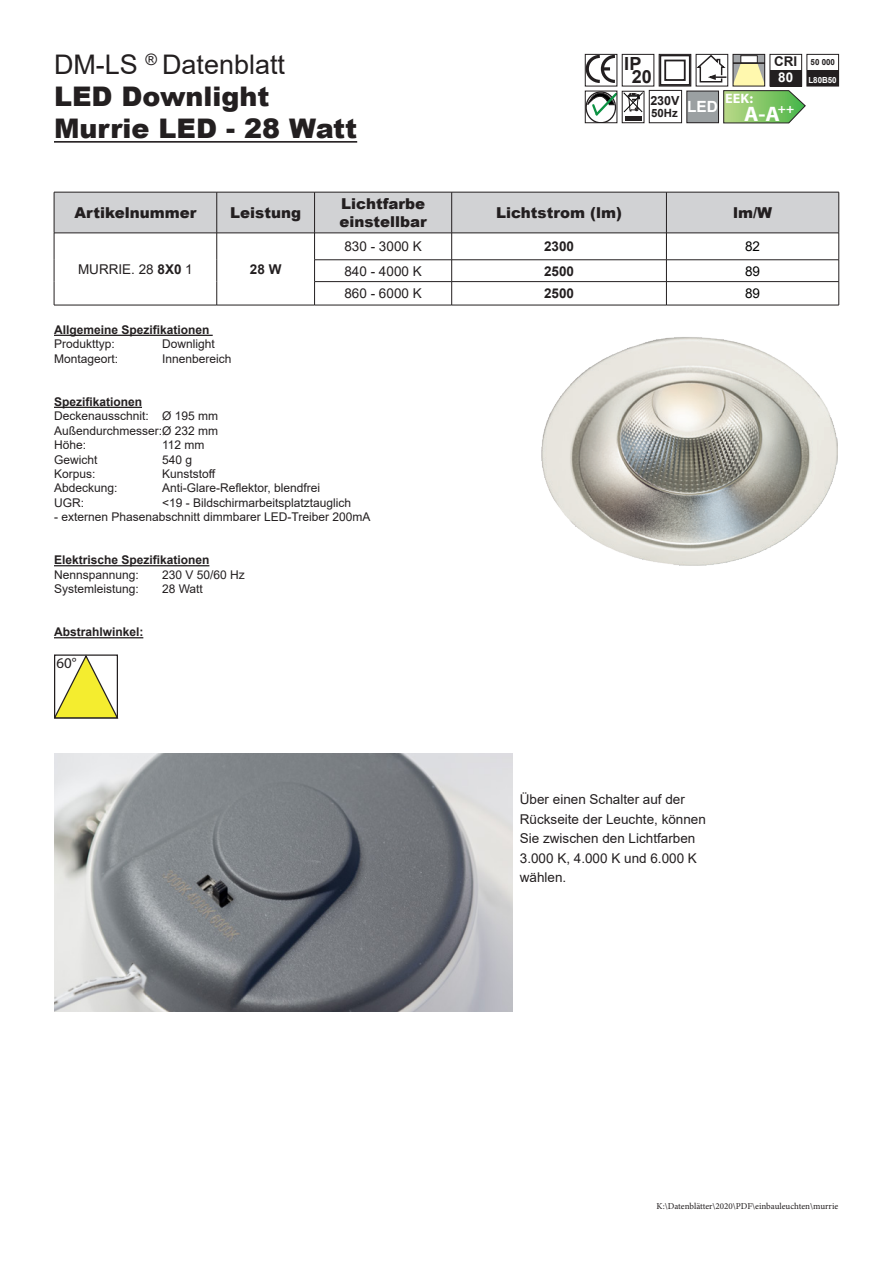
<style>
.page{position:relative;width:893px;height:1263px;background:#fff}
.page>*{position:absolute;margin:0;border:0;box-sizing:border-box;transform-origin:0 0}
.t1{font:900 27px/32.4px "Arial";color:#231f20}
.t2{font:700 18.15px/13.5px "Arial";color:#231f20;text-align:center}
.t3{font:900 15px/18px "Arial";color:#231f20}
.t4{font:14.85px "Myriad Pro";color:#231f20}
.t5{font:700 13.65px "Myriad Pro";color:#fff;scale:1.04 1}
.t6{font:13.5px/19.5px "Arial";color:#231f20}
.t7{font:700 13.5px "Arial";color:#231f20}
.t8{font:13.5px "Arial";color:#000}
.t9{font:700 13.35px "Arial";color:#231f20}
.t10{font:700 13.35px "Arial";color:#fff}
.t11{font:700 12.6px "Arial";color:#231f20}
.t12{font:12px/14.4px "Arial";color:#231f20;text-align:justify}
.t13{font:700 12px "Arial";color:#231f20}
.t14{font:700 11.4px "Arial";color:#231f20}
.t15{font:9px "Minion Pro";color:#231f20}
.t16{font:700 8.4px "Arial";color:#fff;scale:.95 1}
.t17{font:700 8.4px "Arial";color:#231f20;scale:.95 1}
.s1{font-weight:400}
.s2{font-family:"Myriad Pro";font-size:21px;color:#fff}
.s3{font-weight:700}
</style>
<div class="page">
<hr style="left:54px;top:141px;width:303px;height:2px;background:#231f20">
<hr style="left:217px;top:305px;width:98px;height:1px;background:#231f20">
<svg style="left:54px;top:192px;width:785px;height:113px"></svg>
<hr style="left:54px;top:305px;width:163px;height:1px;background:#231f20">
<hr style="left:315px;top:305px;width:137px;height:1px;background:#231f20">
<hr style="left:452px;top:305px;width:214px;height:1px;background:#231f20">
<hr style="left:666px;top:305px;width:173px;height:1px;background:#231f20">
<hr style="left:54px;top:335px;width:159px;height:1px;background:#231f20">
<hr style="left:54px;top:407px;width:88px;height:1px;background:#231f20">
<hr style="left:54px;top:565px;width:155px;height:1px;background:#231f20">
<hr style="left:54px;top:637px;width:89px;height:1px;background:#231f20">
<svg style="left:54px;top:654px;width:64px;height:64px"></svg>
<img style="left:542px;top:337px;width:295px;height:229px">
<img style="left:54px;top:753px;width:458px;height:258px">
<svg style="left:587px;top:56px;width:28px;height:27px"></svg>
<div style="left:585px;top:54px;width:32px;height:32px;border:1px solid #231f20"></div>
<div style="left:664px;top:60px;width:22px;height:21px;border:2px solid #231f20"></div>
<div style="left:659px;top:54px;width:32px;height:32px;border:1px solid #231f20"></div>
<div style="left:807px;top:70px;width:32px;height:16px;background:#231f20"></div>
<div style="left:806px;top:54px;width:33px;height:32px;border:1px solid #231f20"></div>
<svg style="left:586px;top:92px;width:29px;height:31px"></svg>
<div style="left:585px;top:91px;width:32px;height:32px;border:1px solid #231f20"></div>
<div style="left:625px;top:116px;width:16px;height:5px;background:#231f20"></div>
<svg style="left:587px;top:91px;width:55px;height:27px"></svg>
<div style="left:622px;top:91px;width:22px;height:32px;border:1px solid #231f20"></div>
<div style="left:649px;top:90px;width:33px;height:33px;border:1px solid #231f20"></div>
<div style="left:687px;top:91px;width:31px;height:32px;background:#9ba0a2"></div>
<div style="left:686px;top:91px;width:33px;height:32px;border:1px solid #231f20"></div>
<svg style="left:696px;top:54px;width:110px;height:69px"></svg>
<h1 class="t1" style="left:54px;top:47px;width:305px"><span class="s1">DM-LS</span> <sup>®</sup> <span class="s1">Datenblatt<br></span>LED Downlight<br>Murrie LED - 28 Watt</h1>
<h2 class="t2" style="left:624px;top:57px;width:29px">IP<br>20</h2>
<p class="t9" style="left:774px;top:52px;width:25px">CRI</p>
<p class="t10" style="left:778px;top:68px;width:16px">80</p>
<p class="t5" style="left:725px;top:91px;width:28px">EEK:</p>
<p class="t11" style="left:650px;top:91px;width:31px">230V</p>
<p class="t14" style="left:651px;top:105px;width:145px">50Hz <sup>LED</sup> <span class="s2">A-A</span><sup>++</sup></p>
<p class="t17" style="left:811px;top:56px;width:27px">50 000</p>
<p class="t16" style="left:808px;top:74px;width:31px">L80B50</p>
<p class="t3" style="left:74px;top:203px;width:123px">Artikelnummer</p>
<p class="t3" style="left:230px;top:203px;width:72px">Leistung</p>
<p class="t3" style="left:339px;top:194px;width:89px">Lichtfarbe einstellbar</p>
<p class="t3" style="left:496px;top:203px;width:127px">Lichtstrom (lm)</p>
<p class="t3" style="left:733px;top:203px;width:41px">lm/W</p>
<p class="t6" style="left:78px;top:259px;width:116px">MURRIE. 28 <span class="s3">8X0</span> 1</p>
<p class="t7" style="left:250px;top:260px;width:33px">28 W</p>
<p class="t6" style="left:344px;top:237px;width:79px">830 - 3000 K</p>
<p class="t7" style="left:544px;top:237px;width:32px">2300</p>
<p class="t8" style="left:745px;top:237px;width:17px">82</p>
<p class="t6" style="left:344px;top:261px;width:79px">840 - 4000 K</p>
<p class="t7" style="left:544px;top:261px;width:32px">2500</p>
<p class="t8" style="left:745px;top:262px;width:17px">89</p>
<p class="t6" style="left:344px;top:284px;width:79px">860 - 6000 K</p>
<p class="t7" style="left:544px;top:284px;width:32px">2500</p>
<p class="t8" style="left:745px;top:284px;width:17px">89</p>
<p class="t13" style="left:54px;top:321px;width:157px">Allgemeine Spezifikationen</p>
<p class="t12" style="left:54px;top:337px;width:62px">Produkttyp:</p>
<p class="t12" style="left:162px;top:337px;width:54px">Downlight</p>
<p class="t12" style="left:54px;top:351px;width:66px">Montageort:</p>
<p class="t12" style="left:162px;top:351px;width:71px">Innenbereich</p>
<p class="t13" style="left:54px;top:393px;width:90px">Spezifikationen</p>
<p class="t12" style="left:54px;top:409px;width:166px">Deckenausschnit: Ø 195 mm Außendurchmesser:Ø 232 mm Höhe:</p>
<p class="t12" style="left:162px;top:438px;width:44px">112 mm</p>
<p class="t12" style="left:54px;top:452px;width:45px">Gewicht</p>
<p class="t12" style="left:162px;top:452px;width:32px">540 g</p>
<p class="t12" style="left:54px;top:467px;width:43px">Korpus:</p>
<p class="t12" style="left:162px;top:467px;width:55px">Kunststoff</p>
<p class="t12" style="left:54px;top:481px;width:65px">Abdeckung:</p>
<p class="t12" style="left:162px;top:481px;width:160px">Anti-Glare-Reflektor, blendfrei</p>
<p class="t12" style="left:54px;top:495px;width:31px">UGR:</p>
<p class="t12" style="left:162px;top:495px;width:191px">&lt;19 - Bildschirmarbeitsplatztauglich</p>
<p class="t12" style="left:54px;top:510px;width:318px">- externen Phasenabschnitt dimmbarer LED-Treiber 200mA</p>
<p class="t13" style="left:54px;top:552px;width:157px">Elektrische Spezifikationen</p>
<p class="t12" style="left:54px;top:567px;width:86px">Nennspannung:</p>
<p class="t12" style="left:162px;top:567px;width:84px">230 V 50/60 Hz</p>
<p class="t12" style="left:54px;top:582px;width:86px">Systemleistung:</p>
<p class="t12" style="left:162px;top:582px;width:42px">28 Watt</p>
<p class="t13" style="left:54px;top:624px;width:91px">Abstrahlwinkel:</p>
<p class="t4" style="left:56px;top:655px;width:22px">60°</p>
<p class="t6" style="left:520px;top:789px;width:188px">Über einen Schalter auf der<br>Rückseite der Leuchte, können<br>Sie zwischen den Lichtfarben<br>3.000 K, 4.000 K und 6.000 K wählen.</p>
<p class="t15" style="left:657px;top:1200px;width:183px">K:\Datenblätter\2020\PDF\einbauleuchten\murrie</p>
</div>
